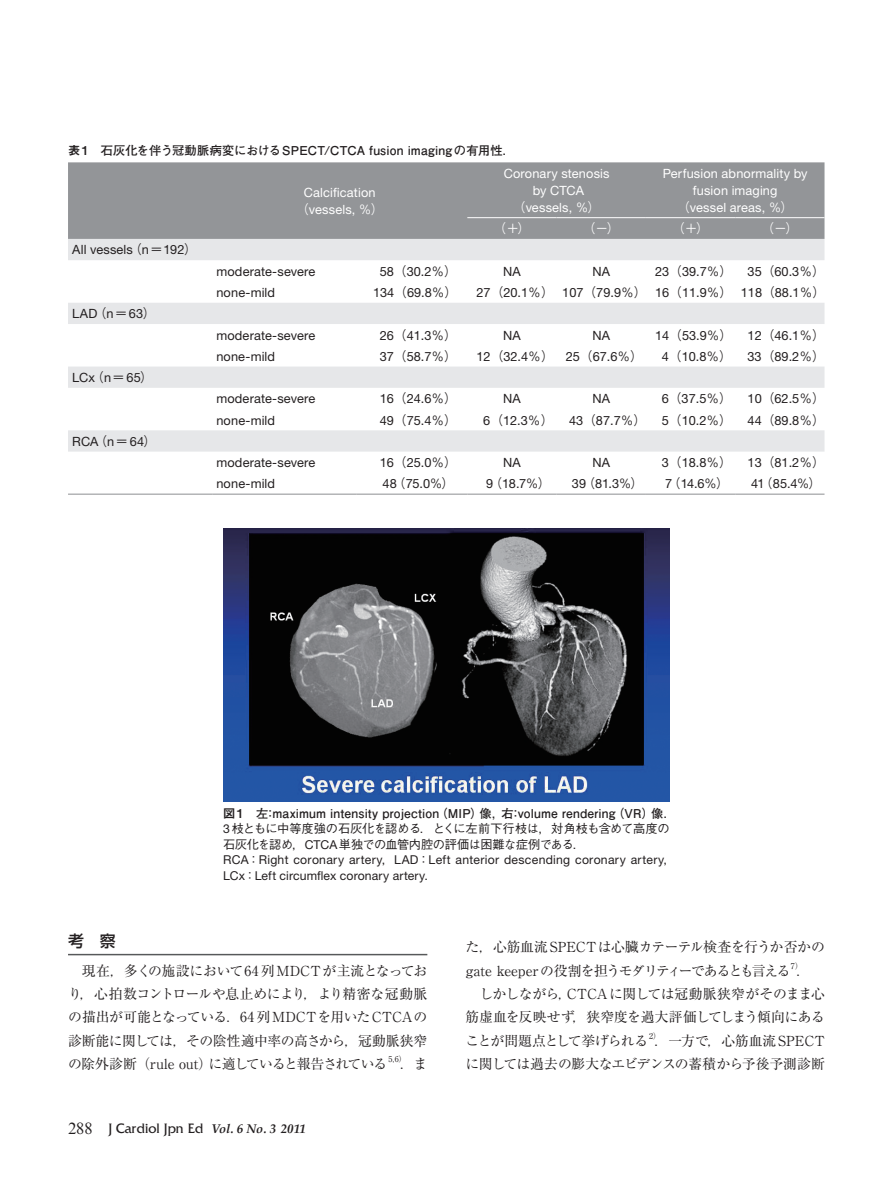
<style>
.page{position:relative;width:893px;height:1191px;background:#fff}
.page>*{position:absolute;margin:0;border:0;box-sizing:border-box;transform-origin:0 0}
.t1{font:500 15.9px "Shin Go Pro";color:#231f20}
.t2{font:14.4px "Friz Quadrata Std";color:#231f20}
.t3{font:13.8px/23.4px "Ryumin Pro";letter-spacing:-.03em;color:#231f20;text-align:justify}
.t4{font:12.75px "Helvetica Neue LT Std";color:#231f20}
.t5{font:12.75px/17px "Helvetica Neue LT Std";letter-spacing:.01em;color:#fff;text-align:center}
.t6{font:500 12.75px "Gothic BBB Pro";color:#fff}
.t7{font:700 12.15px "Futo Go B101 Pro";letter-spacing:.015em;color:#231f20}
.t8{font:12.15px/15.5px "Helvetica Neue LT Std";letter-spacing:.025em;color:#231f20}
.t9{font:500 12.15px/15.5px "Gothic BBB Pro";letter-spacing:-.035em;color:#231f20}
.t10{font:8.1px "Ryumin Pro";color:#231f20}
.s1{font-family:"Midashi Go Pro MB31";font-weight:400}
.s2{font-family:"Gothic BBB Pro";font-weight:500}
.s3{font-family:"Helvetica Neue LT Std";font-weight:400}
.s4{font-family:"Times New Roman MT Std";font-size:16.5px}
.s5{font-family:"Palatino LT Std";font-weight:700;font-style:italic;font-size:12.75px}
</style>
<div class="page">
<hr style="left:68px;top:954px;width:359px;height:1px;background:#57585a">
<img style="left:223px;top:528px;width:447px;height:273px">
<div style="left:68px;top:162px;width:756px;height:77px;background:#939598"></div>
<svg style="left:68px;top:239px;width:756px;height:212px"></svg>
<hr style="left:68px;top:493px;width:144px;height:2px;background:#939598">
<hr style="left:212px;top:493px;width:145px;height:2px;background:#939598">
<hr style="left:357px;top:493px;width:110px;height:2px;background:#939598">
<hr style="left:467px;top:493px;width:90px;height:2px;background:#939598">
<hr style="left:557px;top:493px;width:89px;height:2px;background:#939598">
<hr style="left:646px;top:493px;width:89px;height:2px;background:#939598">
<hr style="left:735px;top:493px;width:89px;height:2px;background:#939598">
<hr style="left:467px;top:217px;width:90px;height:1px;background:#fff">
<hr style="left:557px;top:217px;width:89px;height:1px;background:#fff">
<hr style="left:646px;top:217px;width:89px;height:1px;background:#fff">
<hr style="left:735px;top:217px;width:89px;height:1px;background:#fff">
<p class="t7" style="left:68px;top:141px;width:449px"><span class="s1">表1　</span>石灰化を伴う冠動脈病変におけるSPECT/CTCA fusion imagingの有用性．</p>
<p class="t5" style="left:296px;top:184px;width:89px">Calcification<span class="s2">（</span>vessels, <span class="s2">％）</span></p>
<p class="t5" style="left:504px;top:165px;width:107px">Coronary stenosis by CTCA<span class="s2">（</span>vessels, <span class="s2">％）</span></p>
<p class="t5" style="left:663px;top:165px;width:146px">Perfusion abnormality by fusion imaging<br><span class="s2">（</span>vessel areas, <span class="s2">％）</span></p>
<p class="t6" style="left:494px;top:218px;width:38px">（＋）</p>
<p class="t6" style="left:583px;top:218px;width:38px">（－）</p>
<p class="t6" style="left:672px;top:218px;width:38px">（＋）</p>
<p class="t6" style="left:761px;top:218px;width:38px">（－）</p>
<p class="t4" style="left:72px;top:242px;width:126px">All vessels<span class="s2">（</span>n<span class="s2">＝</span>192<span class="s2">）</span></p>
<p class="t4" style="left:72px;top:306px;width:85px">LAD<span class="s2">（</span>n<span class="s2">＝</span>63<span class="s2">）</span></p>
<p class="t4" style="left:72px;top:370px;width:82px">LCx<span class="s2">（</span>n<span class="s2">＝</span>65<span class="s2">）</span></p>
<p class="t4" style="left:72px;top:434px;width:85px">RCA<span class="s2">（</span>n<span class="s2">＝</span>64<span class="s2">）</span></p>
<p class="t4" style="left:216px;top:263px;width:100px">moderate-severe</p>
<p class="t4" style="left:380px;top:263px;width:79px">58<span class="s2">（</span>30.2<span class="s2">％）</span></p>
<p class="t4" style="left:503px;top:263px;width:19px">NA</p>
<p class="t4" style="left:592px;top:263px;width:19px">NA</p>
<p class="t4" style="left:655px;top:263px;width:171px">23<span class="s2">（</span>39.7<span class="s2">％）</span> 35<span class="s2">（</span>60.3<span class="s2">％）</span></p>
<p class="t4" style="left:216px;top:285px;width:60px">none-mild</p>
<p class="t4" style="left:373px;top:285px;width:86px">134<span class="s2">（</span>69.8<span class="s2">％）</span></p>
<p class="t4" style="left:476px;top:285px;width:350px">27<span class="s2">（</span>20.1<span class="s2">％）</span> 107<span class="s2">（</span>79.9<span class="s2">％）</span> 16<span class="s2">（</span>11.9<span class="s2">％）</span> 118<span class="s2">（</span>88.1<span class="s2">％）</span></p>
<p class="t4" style="left:216px;top:327px;width:100px">moderate-severe</p>
<p class="t4" style="left:380px;top:327px;width:79px">26<span class="s2">（</span>41.3<span class="s2">％）</span></p>
<p class="t4" style="left:503px;top:327px;width:19px">NA</p>
<p class="t4" style="left:592px;top:327px;width:19px">NA</p>
<p class="t4" style="left:655px;top:327px;width:171px">14<span class="s2">（</span>53.9<span class="s2">％）</span> 12<span class="s2">（</span>46.1<span class="s2">％）</span></p>
<p class="t4" style="left:216px;top:349px;width:60px">none-mild</p>
<p class="t4" style="left:380px;top:349px;width:79px">37<span class="s2">（</span>58.7<span class="s2">％）</span></p>
<p class="t4" style="left:476px;top:349px;width:168px">12<span class="s2">（</span>32.4<span class="s2">％）</span> 25<span class="s2">（</span>67.6<span class="s2">％）</span></p>
<p class="t4" style="left:662px;top:349px;width:165px">4<span class="s2">（</span>10.8<span class="s2">％）</span> 33<span class="s2">（</span>89.2<span class="s2">％）</span></p>
<p class="t4" style="left:216px;top:391px;width:100px">moderate-severe</p>
<p class="t4" style="left:380px;top:391px;width:79px">16<span class="s2">（</span>24.6<span class="s2">％）</span></p>
<p class="t4" style="left:503px;top:391px;width:19px">NA</p>
<p class="t4" style="left:592px;top:391px;width:19px">NA</p>
<p class="t4" style="left:662px;top:391px;width:165px">6<span class="s2">（</span>37.5<span class="s2">％）</span> 10<span class="s2">（</span>62.5<span class="s2">％）</span></p>
<p class="t4" style="left:216px;top:412px;width:60px">none-mild</p>
<p class="t4" style="left:380px;top:412px;width:79px">49<span class="s2">（</span>75.4<span class="s2">％）</span></p>
<p class="t4" style="left:483px;top:412px;width:343px">6<span class="s2">（</span>12.3<span class="s2">％）</span> 43<span class="s2">（</span>87.7<span class="s2">％）</span> 5<span class="s2">（</span>10.2<span class="s2">％）</span> 44<span class="s2">（</span>89.8<span class="s2">％）</span></p>
<p class="t4" style="left:216px;top:455px;width:100px">moderate-severe</p>
<p class="t4" style="left:380px;top:455px;width:79px">16<span class="s2">（</span>25.0<span class="s2">％）</span></p>
<p class="t4" style="left:503px;top:455px;width:19px">NA</p>
<p class="t4" style="left:592px;top:455px;width:19px">NA</p>
<p class="t4" style="left:662px;top:455px;width:165px">3<span class="s2">（</span>18.8<span class="s2">％）</span> 13<span class="s2">（</span>81.2<span class="s2">％）</span></p>
<p class="t4" style="left:216px;top:476px;width:60px">none-mild</p>
<p class="t4" style="left:382px;top:476px;width:73px">48<span class="s2">（</span>75.0<span class="s2">％）</span></p>
<p class="t4" style="left:486px;top:476px;width:66px">9<span class="s2">（</span>18.7<span class="s2">％）</span></p>
<p class="t4" style="left:572px;top:476px;width:73px">39<span class="s2">（</span>81.3<span class="s2">％）</span></p>
<p class="t4" style="left:665px;top:476px;width:65px">7<span class="s2">（</span>14.6<span class="s2">％）</span></p>
<p class="t4" style="left:751px;top:476px;width:72px">41<span class="s2">（</span>85.4<span class="s2">％）</span></p>
<p class="t7" style="left:223px;top:803px;width:454px"><span class="s1">図1　</span>左：maximum intensity projection（MIP）像，右：volume rendering（VR）像．</p>
<p class="t9" style="left:223px;top:819px;width:448px"><span class="s3">3</span> 枝ともに中等度強の石灰化を認める．とくに左前下行枝は，対角枝も含めて高度の石灰化を認め，<span class="s3">CTCA</span> 単独での血管内腔の評価は困難な症例である．</p>
<p class="t8" style="left:223px;top:852px;width:454px">RCA<span class="s2">：</span>Right coronary artery<span class="s2">，</span>LAD<span class="s2">：</span>Left anterior descending coronary artery<span class="s2">，<br></span>LCx<span class="s2">：</span>Left circumflex coronary artery<span class="s2">．</span></p>
<p class="t1" style="left:68px;top:927px;width:49px">考　察</p>
<p class="t3" style="left:68px;top:957px;width:361px;text-indent:14px">現在，多くの施設において64列MDCTが主流となっており，心拍数コントロールや息止めにより，より精密な冠動脈の描出が可能となっている．64 列MDCTを用いたCTCAの診断能に関しては，その陰性適中率の高さから，冠動脈狭窄の除外診断（rule out）に適していると報告されている</p>
<p class="t10" style="left:389px;top:1053px;width:19px">5,6）</p>
<p class="t3" style="left:400px;top:1051px;width:29px">．ま</p>
<p class="t2" style="left:68px;top:1120px;width:239px"><span class="s4">288</span> J Cardiol Jpn Ed <span class="s5">Vol. 6 No. 3 2011</span></p>
<p class="t3" style="left:466px;top:934px;width:361px">た，心筋血流SPECTは心臓カテーテル検査を行うか否かのgate keeper の役割を担うモダリティーであるとも言える．</p>
<p class="t10" style="left:791px;top:959px;width:14px">7）</p>
<p class="t3" style="left:466px;top:981px;width:361px;text-indent:14px">しかしながら，CTCAに関しては冠動脈狭窄がそのまま心筋虚血を反映せず，狭窄度を過大評価してしまう傾向にあることが問題点として挙げられる</p>
<p class="t10" style="left:649px;top:1029px;width:13px">2）</p>
<p class="t3" style="left:466px;top:1028px;width:361px;text-align:right">．一方で，心筋血流SPECT<br>に関しては過去の膨大なエビデンスの蓄積から予後予測診断</p>
</div>
